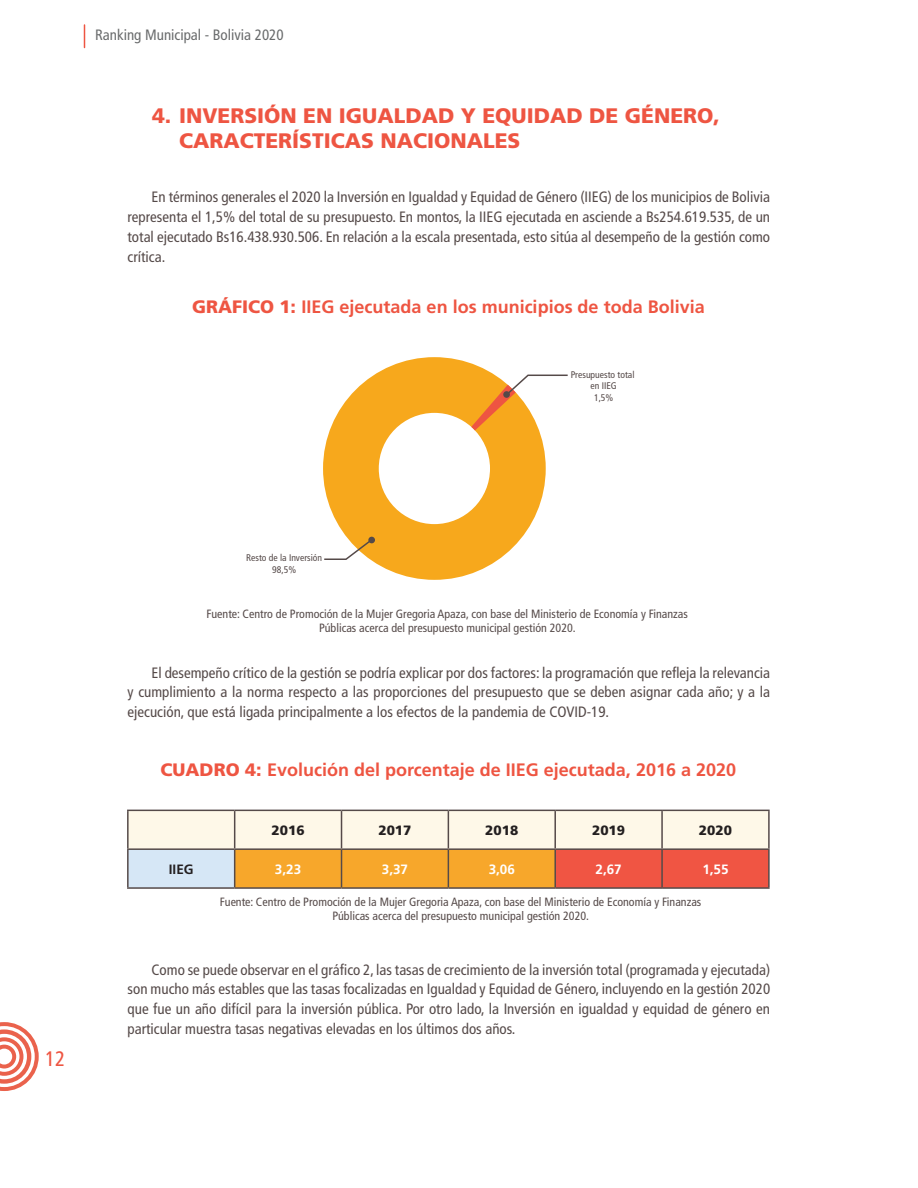
<style>
.page{position:relative;width:918px;height:1188px;background:#fff}
.page>*{position:absolute;margin:0;border:0;box-sizing:border-box;transform-origin:0 0}
.t1{font:900 21px/25.2px "Frutiger LT Std";color:#ee5542}
.t2{font:condensed 21px "Frutiger LT Std";color:#ee5542}
.t3{font:700 18px "Frutiger LT Std";color:#ee5542}
.t4{font:condensed 15px/19.8px "Frutiger LT Std";color:#554a49;text-align:justify}
.t5{font:condensed 15px "Frutiger LT Std";color:#696b6c}
.t6{font:900 13.5px "Frutiger LT Std";color:#231f20}
.t7{font:700 13.5px "Frutiger LT Std";color:#fff}
.t8{font:700 13.5px "Frutiger LT Std";color:#231f20}
.t9{font:condensed 12px/14.4px "Frutiger LT Std";color:#554a49;text-align:center}
.t10{font:condensed 9.6px/11.6px "Frutiger LT Std";color:#554a49;text-align:center}
.s1{font-weight:900}
</style>
<div class="page">
<svg style="left:0;top:1022px;width:39px;height:69px"></svg>
<svg style="left:84px;top:25px;width:1px;height:23px"></svg>
<svg style="left:129px;top:811px;width:639px;height:76px;background:#f5c69d"></svg>
<hr style="left:127px;top:848px;width:108px;height:2px;background:#554a49">
<hr style="left:235px;top:848px;width:107px;height:2px;background:#554a49">
<hr style="left:342px;top:848px;width:106px;height:2px;background:#554a49">
<hr style="left:448px;top:848px;width:107px;height:2px;background:#554a49">
<hr style="left:555px;top:848px;width:107px;height:2px;background:#554a49">
<hr style="left:662px;top:848px;width:108px;height:2px;background:#554a49">
<hr style="left:127px;top:810px;width:108px;height:1px;background:#554a49">
<hr style="left:127px;top:811px;width:2px;height:37px;background:#554a49">
<hr style="left:235px;top:810px;width:107px;height:1px;background:#554a49">
<hr style="left:234px;top:811px;width:1px;height:37px;background:#554a49">
<hr style="left:342px;top:810px;width:106px;height:1px;background:#554a49">
<hr style="left:341px;top:811px;width:1px;height:37px;background:#554a49">
<hr style="left:448px;top:810px;width:107px;height:1px;background:#554a49">
<hr style="left:448px;top:811px;width:1px;height:37px;background:#554a49">
<hr style="left:555px;top:810px;width:107px;height:1px;background:#554a49">
<hr style="left:554px;top:811px;width:2px;height:37px;background:#554a49">
<hr style="left:662px;top:810px;width:108px;height:1px;background:#554a49">
<hr style="left:661px;top:811px;width:2px;height:37px;background:#554a49">
<hr style="left:768px;top:811px;width:2px;height:37px;background:#554a49">
<hr style="left:127px;top:850px;width:2px;height:37px;background:#554a49">
<hr style="left:234px;top:850px;width:1px;height:37px;background:#554a49">
<hr style="left:341px;top:850px;width:1px;height:37px;background:#554a49">
<hr style="left:448px;top:850px;width:1px;height:37px;background:#554a49">
<hr style="left:554px;top:850px;width:2px;height:37px;background:#554a49">
<hr style="left:661px;top:850px;width:2px;height:37px;background:#554a49">
<hr style="left:768px;top:850px;width:2px;height:37px;background:#554a49">
<hr style="left:127px;top:887px;width:108px;height:2px;background:#554a49">
<hr style="left:235px;top:887px;width:107px;height:2px;background:#554a49">
<hr style="left:342px;top:887px;width:106px;height:2px;background:#554a49">
<hr style="left:448px;top:887px;width:107px;height:2px;background:#554a49">
<hr style="left:555px;top:887px;width:107px;height:2px;background:#554a49">
<hr style="left:662px;top:887px;width:108px;height:2px;background:#554a49">
<svg style="left:372px;top:357px;width:124px;height:223px;fill:#f7a81c"></svg>
<svg style="left:323px;top:374px;width:245px;height:187px"></svg>
<div style="left:503px;top:391px;width:7px;height:7px;background:#554a49;border-radius:50%"></div>
<p class="t5" style="left:95px;top:27px;width:190px">Ranking Municipal - Bolivia 2020</p>
<h1 class="t1" style="left:179px;top:103px;width:542px;text-indent:-27px">4. INVERSIÓN EN IGUALDAD Y EQUIDAD DE GÉNERO,<br>CARACTERÍSTICAS NACIONALES</h1>
<p class="t4" style="left:128px;top:187px;width:644px;text-indent:24px">En términos generales el 2020 la Inversión en Igualdad y Equidad de Género (IIEG) de los municipios de Bolivia representa el 1,5% del total de su presupuesto. En montos, la IIEG ejecutada en asciende a Bs254.619.535, de un total ejecutado Bs16.438.930.506. En relación a la escala presentada, esto sitúa al desempeño de la gestión como crítica.</p>
<p class="t3" style="left:192px;top:296px;width:514px"><span class="s1">GRÁFICO 1:</span> IIEG ejecutada en los municipios de toda Bolivia</p>
<p class="t10" style="left:571px;top:369px;width:65px">Presupuesto total en IIEG<br>1,5%</p>
<h1 class="t2" style="left:45px;top:1046px;width:22px">12</h1>
<p class="t10" style="left:246px;top:552px;width:77px">Resto de la Inversión<br>98,5%</p>
<p class="t9" style="left:206px;top:607px;width:483px">Fuente: Centro de Promoción de la Mujer Gregoria Apaza, con base del Ministerio de Economía y Finanzas<br>Públicas acerca del presupuesto municipal gestión 2020.</p>
<p class="t4" style="left:128px;top:663px;width:644px;text-indent:24px">El desempeño crítico de la gestión se podría explicar por dos factores: la programación que refleja la relevancia y cumplimiento a la norma respecto a las proporciones del presupuesto que se deben asignar cada año; y a la ejecución, que está ligada principalmente a los efectos de la pandemia de COVID-19.</p>
<p class="t3" style="left:161px;top:759px;width:577px"><span class="s1">CUADRO 4:</span> Evolución del porcentaje de IIEG ejecutada, 2016 a 2020</p>
<p class="t6" style="left:272px;top:822px;width:35px">2016</p>
<p class="t6" style="left:378px;top:822px;width:35px">2017</p>
<p class="t6" style="left:485px;top:822px;width:35px">2018</p>
<p class="t6" style="left:592px;top:822px;width:35px">2019</p>
<p class="t6" style="left:699px;top:822px;width:35px">2020</p>
<p class="t8" style="left:169px;top:861px;width:26px">IIEG</p>
<p class="t7" style="left:275px;top:861px;width:28px">3,23</p>
<p class="t7" style="left:382px;top:861px;width:28px">3,37</p>
<p class="t7" style="left:489px;top:861px;width:28px">3,06</p>
<p class="t7" style="left:596px;top:861px;width:28px">2,67</p>
<p class="t7" style="left:702px;top:861px;width:28px">1,55</p>
<p class="t9" style="left:220px;top:895px;width:483px">Fuente: Centro de Promoción de la Mujer Gregoria Apaza, con base del Ministerio de Economía y Finanzas<br>Públicas acerca del presupuesto municipal gestión 2020.</p>
<p class="t4" style="left:128px;top:960px;width:644px;text-indent:24px">Como se puede observar en el gráfico 2, las tasas de crecimiento de la inversión total (programada y ejecutada) son mucho más estables que las tasas focalizadas en Igualdad y Equidad de Género, incluyendo en la gestión 2020 que fue un año difícil para la inversión pública. Por otro lado, la Inversión en igualdad y equidad de género en particular muestra tasas negativas elevadas en los últimos dos años.</p>
</div>
